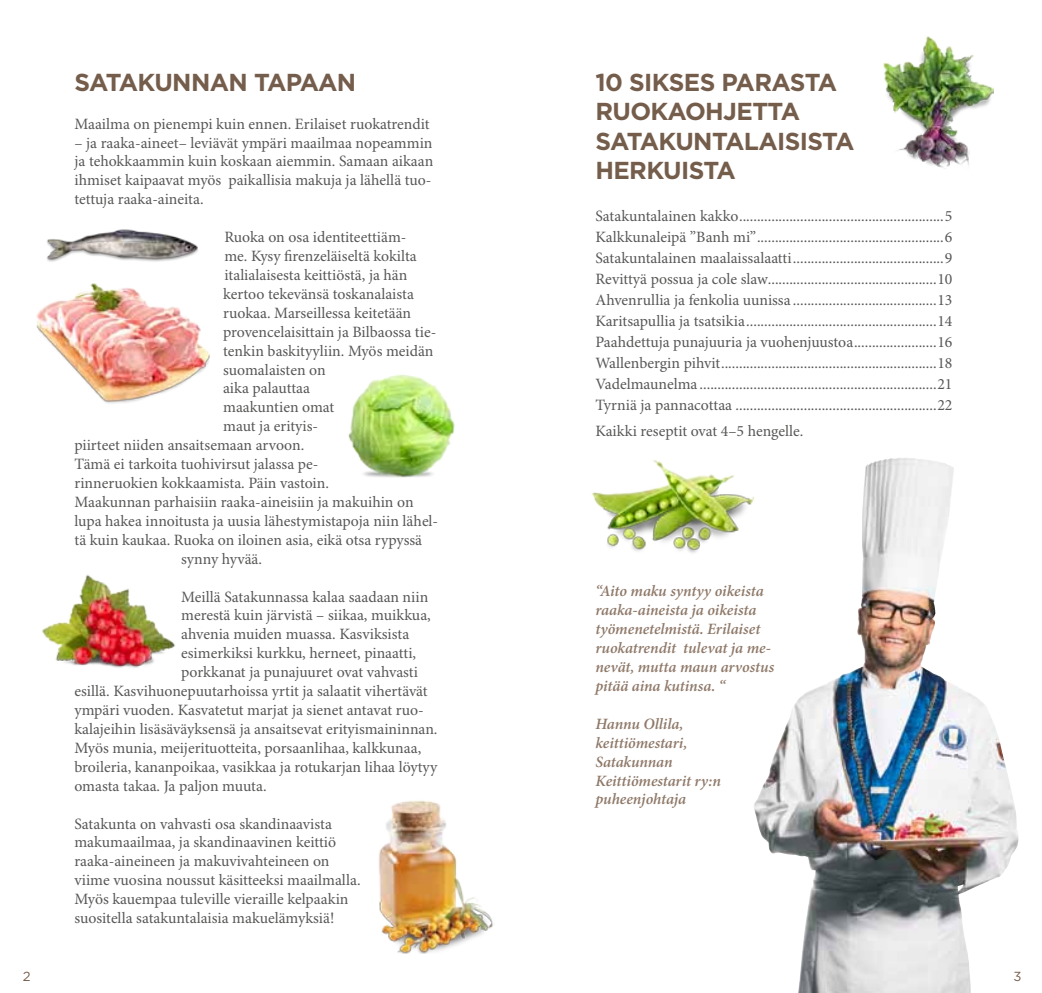
<style>
.page{position:relative;width:1042px;height:993px;background:#fff}
.page>*{position:absolute;margin:0;border:0;box-sizing:border-box;transform-origin:0 0}
.t1{font:700 24.5px/29.4px "Gotham";letter-spacing:-.025em;color:#755d4c}
.t2{font:15.75px/21px "Minion Pro";color:#575756;text-align:justify}
.t3{font:italic 600 15.75px/18.9px "Minion Pro";letter-spacing:-.005em;color:#8f7969}
.t4{font:13.12px "Gotham";color:#755d4c}
</style>
<div class="page">
<img style="left:754px;top:458px;width:240px;height:534px">
<img style="left:378px;top:800px;width:115px;height:152px">
<img style="left:42px;top:574px;width:134px;height:94px">
<img style="left:592px;top:458px;width:165px;height:106px">
<img style="left:883px;top:36px;width:110px;height:133px">
<img style="left:36px;top:283px;width:174px;height:121px">
<img style="left:348px;top:374px;width:107px;height:104px">
<img style="left:47px;top:229px;width:151px;height:33px">
<h1 class="t1" style="left:74px;top:67px;width:283px">SATAKUNNAN TAPAAN</h1>
<p class="t2" style="left:74px;top:114px;width:357px">Maailma on pienempi kuin ennen. Erilaiset ruokatrendit</p>
<p class="t2" style="left:74px;top:134px;width:360px;line-height:18.9px">– ja raaka-aineet– leviävät ympäri maailmaa nopeammin ja tehokkaammin kuin koskaan aiemmin. Samaan aikaan ihmiset kaipaavat myös paikallisia makuja ja lähellä tuo&shy;tettuja raaka-aineita.</p>
<p class="t2" style="left:224px;top:227px;width:184px">Ruoka on osa identiteettiäm-</p>
<p class="t2" style="left:224px;top:246px;width:194px">me. Kysy firenzeläiseltä kokilta</p>
<p class="t2" style="left:224px;top:265px;width:184px">italialaisesta keittiöstä, ja hän</p>
<p class="t2" style="left:223px;top:284px;width:192px">kertoo tekevänsä toskanalaista</p>
<p class="t2" style="left:223px;top:303px;width:189px">ruokaa. Marseillessa keitetään</p>
<p class="t2" style="left:223px;top:322px;width:215px">provencelaisittain ja Bilbaossa tie-</p>
<p class="t2" style="left:223px;top:340px;width:212px">tenkin baskityyliin. Myös meidän</p>
<p class="t2" style="left:223px;top:359px;width:104px">suomalaisten on</p>
<p class="t2" style="left:223px;top:378px;width:88px">aika palauttaa</p>
<p class="t2" style="left:223px;top:397px;width:113px">maakuntien omat</p>
<p class="t2" style="left:223px;top:416px;width:96px">maut ja erityis-</p>
<p class="t2" style="left:74px;top:435px;width:231px">piirteet niiden ansaitsemaan arvoon.</p>
<p class="t2" style="left:74px;top:454px;width:246px">Tämä ei tarkoita tuohivirsut jalassa pe-</p>
<p class="t2" style="left:74px;top:473px;width:256px">rinneruokien kokkaamista. Päin vastoin.</p>
<p class="t2" style="left:74px;top:492px;width:341px">Maakunnan parhaisiin raaka-aineisiin ja makuihin on</p>
<p class="t2" style="left:74px;top:511px;width:365px">lupa hakea innoitusta ja uusia lähestymistapoja niin lähel-</p>
<p class="t2" style="left:74px;top:529px;width:349px">tä kuin kaukaa. Ruoka on iloinen asia, eikä otsa rypyssä</p>
<p class="t2" style="left:181px;top:548px;width:82px">synny hyvää.</p>
<p class="t2" style="left:181px;top:586px;width:249px">Meillä Satakunnassa kalaa saadaan niin</p>
<p class="t2" style="left:181px;top:605px;width:251px">merestä kuin järvistä – siikaa, muikkua,</p>
<p class="t2" style="left:181px;top:624px;width:230px">ahvenia muiden muassa. Kasviksista</p>
<p class="t2" style="left:181px;top:643px;width:236px">esimerkiksi kurkku, herneet, pinaatti,</p>
<p class="t2" style="left:181px;top:662px;width:238px">porkkanat ja punajuuret ovat vahvasti</p>
<p class="t2" style="left:74px;top:681px;width:355px">esillä. Kasvihuonepuutarhoissa yrtit ja salaatit vihertävät</p>
<p class="t2" style="left:74px;top:700px;width:351px">ympäri vuoden. Kasvatetut marjat ja sienet antavat ruo-</p>
<p class="t2" style="left:74px;top:718px;width:365px">kalajeihin lisäsäväyksensä ja ansaitsevat erityismaininnan.</p>
<p class="t2" style="left:74px;top:737px;width:348px">Myös munia, meijerituotteita, porsaanlihaa, kalkkunaa,</p>
<p class="t2" style="left:74px;top:756px;width:364px">broileria, kananpoikaa, vasikkaa ja rotukarjan lihaa löytyy</p>
<p class="t2" style="left:74px;top:775px;width:194px">omasta takaa. Ja paljon muuta.</p>
<p class="t2" style="left:74px;top:814px;width:288px;line-height:18.9px;text-align:left">Satakunta on vahvasti osa skandinaavista makumaailmaa, ja skandinaavinen keittiö raaka-aineineen ja makuvivahteineen on viime vuosina noussut käsitteeksi maailmalla.<br>Myös kauempaa tuleville vieraille kelpaakin suositella satakuntalaisia makuelämyksiä!</p>
<h1 class="t1" style="left:595px;top:67px;width:261px">10 SIKSES PARASTA<br>RUOKAOHJETTA<br>SATAKUNTALAISISTA<br>HERKUISTA</h1>
<p class="t2" style="left:595px;top:206px;width:359px">Satakuntalainen kakko.........................................................5<br>Kalkkunaleipä ”Banh mi”....................................................6<br>Satakuntalainen maalaissalaatti..........................................9<br>Revittyä possua ja cole slaw...............................................10<br>Ahvenrullia ja fenkolia uunissa ........................................13<br>Karitsapullia ja tsatsikia.....................................................14<br>Paahdettuja punajuuria ja vuohenjuustoa.......................16<br>Wallenbergin pihvit............................................................18<br>Vadelmaunelma ..................................................................21<br>Tyrniä ja pannacottaa ........................................................22</p>
<p class="t2" style="left:595px;top:421px;width:209px">Kaikki reseptit ovat 4–5 hengelle.</p>
<p class="t3" style="left:595px;top:582px;width:180px">“Aito maku syntyy oikeista raaka-aineista ja oikeista työmenetelmistä. Erilaiset ruokatrendit tulevat ja me&shy;nevät, mutta maun arvostus pitää aina kutinsa. “</p>
<p class="t3" style="left:595px;top:714px;width:127px">Hannu Ollila, keittiömestari,<br>Satakunnan<br>Keittiömestarit ry:n puheenjohtaja</p>
<p class="t4" style="left:23px;top:967px;width:9px">2</p>
<p class="t4" style="left:1013px;top:967px;width:10px">3</p>
</div>
